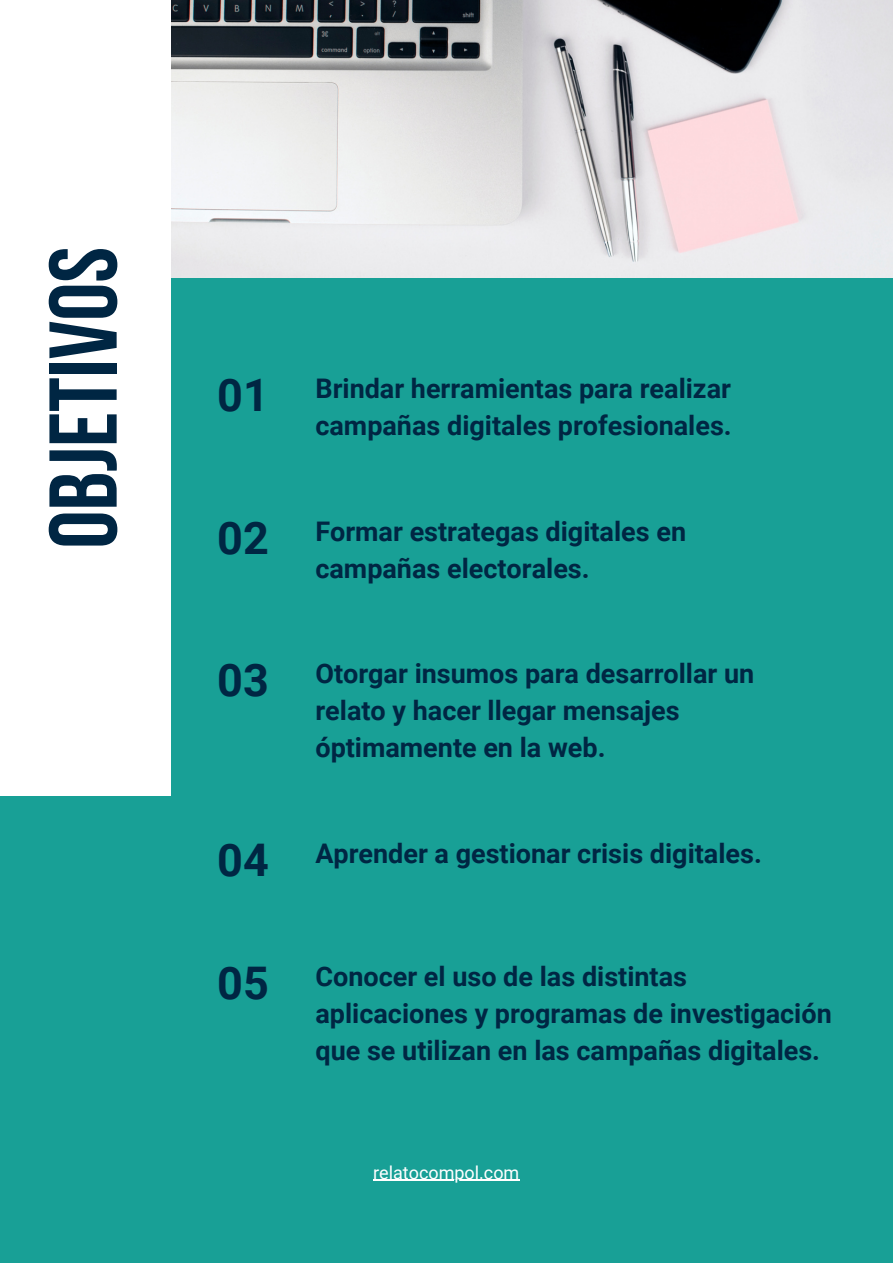
<style>
.page{position:relative;width:893px;height:1264px;background:#fff}
.page>*{position:absolute;margin:0;border:0;box-sizing:border-box;transform-origin:0 0}
.t1{font:700 95.85px "Bebas Neue";color:#002643}
.t2{font:700 45px "Roboto";color:#002643}
.t3{font:700 27px/37px "Roboto";color:#002643}
.t4{font:18px "Roboto";color:#fff}
</style>
<div class="page">
<div style="left:0;top:0;width:892px;height:1262px;background:#18a096"></div>
<img style="left:170px;top:0;width:722px;height:278px">
<div style="left:0;top:0;width:170px;height:795px;background:#fff"></div>
<hr style="left:373px;top:1179px;width:146px;height:1px;background:#fff">
<p class="t1" style="left:45px;top:548px;width:303px;rotate:-90deg">objetivos</p>
<p class="t2" style="left:217px;top:369px;width:53px">01</p>
<p class="t3" style="left:315px;top:370px;width:418px">Brindar herramientas para realizar campañas digitales profesionales.</p>
<p class="t2" style="left:217px;top:512px;width:53px">02</p>
<p class="t3" style="left:315px;top:513px;width:372px">Formar estrategas digitales en campañas electorales.</p>
<p class="t2" style="left:217px;top:654px;width:53px">03</p>
<p class="t3" style="left:315px;top:655px;width:440px">Otorgar insumos para desarrollar un relato y hacer llegar mensajes óptimamente en la web.</p>
<p class="t2" style="left:217px;top:834px;width:53px">04</p>
<p class="t3" style="left:315px;top:835px;width:448px">Aprender a gestionar crisis digitales.</p>
<p class="t2" style="left:217px;top:957px;width:53px">05</p>
<p class="t3" style="left:315px;top:958px;width:518px">Conocer el uso de las distintas aplicaciones y programas de investigación que se utilizan en las campañas digitales.</p>
<p class="t4" style="left:373px;top:1161px;width:148px">relatocompol.com</p>
</div>
